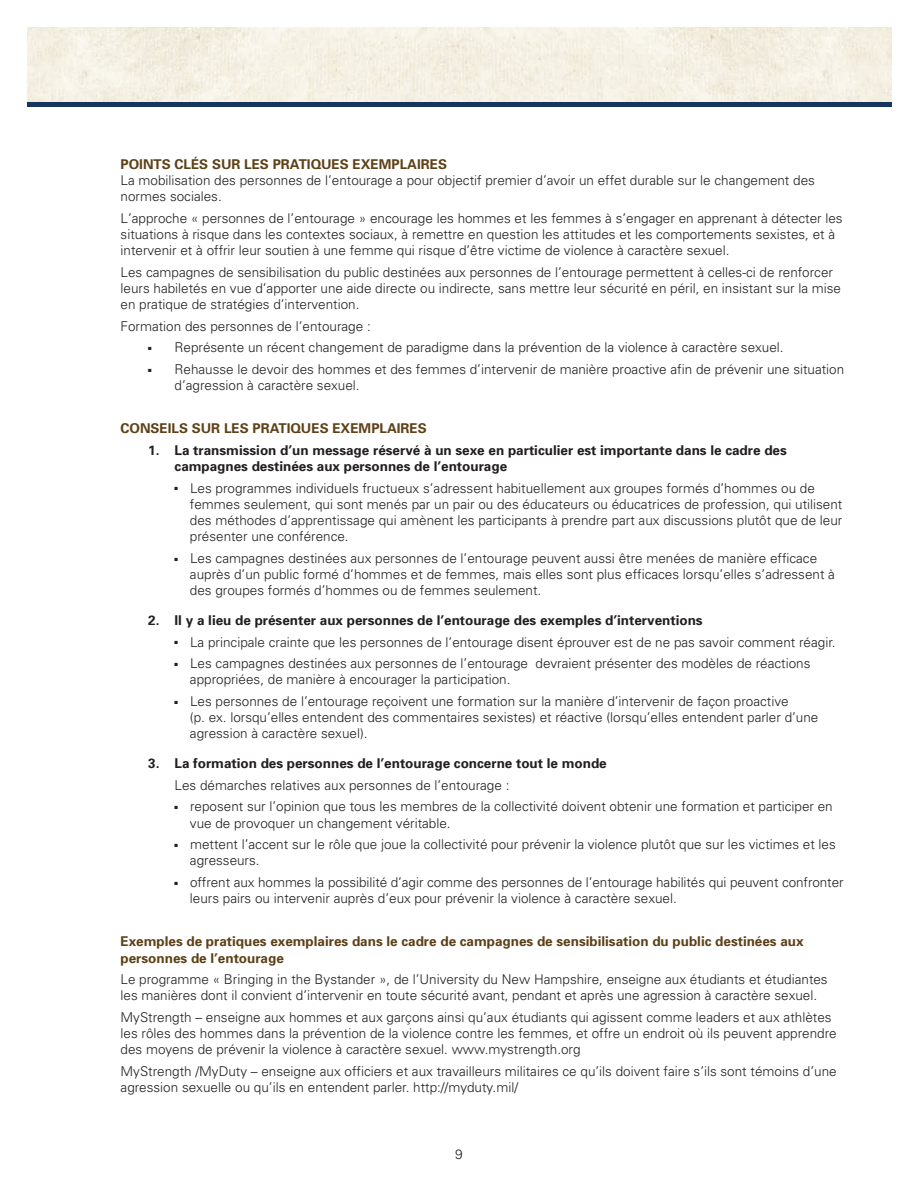
<style>
.page{position:relative;width:918px;height:1188px;background:#fff}
.page>*{position:absolute;margin:0;border:0;box-sizing:border-box;transform-origin:0 0}
.t1{font:300 13.5px/16.2px "Univers";color:#231f20}
.t2{font:700 13.5px/16.2px "Univers";color:#231f20}
.t3{font:700 13.5px/16.2px "Univers";color:#5d4117}
</style>
<div class="page">
<img style="left:27px;top:27px;width:864px;height:75px">
<div style="left:27px;top:102px;width:864px;height:5px;background:#16365f"></div>
<p class="t3" style="left:121px;top:157px;width:328px">POINTS CLÉS SUR LES PRATIQUES EXEMPLAIRES</p>
<p class="t1" style="left:121px;top:173px;width:696px">La mobilisation des personnes de l’entourage a pour objectif premier d’avoir un effet durable sur le changement des normes sociales.</p>
<p class="t1" style="left:121px;top:211px;width:724px">L’approche « personnes de l’entourage » encourage les hommes et les femmes à s’engager en apprenant à détecter les situations à risque dans les contextes sociaux, à remettre en question les attitudes et les comportements sexistes, et à intervenir et à offrir leur soutien à une femme qui risque d’être victime de violence à caractère sexuel.</p>
<p class="t1" style="left:121px;top:265px;width:722px">Les campagnes de sensibilisation du public destinées aux personnes de l’entourage permettent à celles-ci de renforcer leurs habiletés en vue d’apporter une aide directe ou indirecte, sans mettre leur sécurité en péril, en insistant sur la mise en pratique de stratégies d’intervention.</p>
<p class="t1" style="left:121px;top:319px;width:252px">Formation des personnes de l’entourage :</p>
<p class="t1" style="left:148px;top:341px;width:637px">■ Représente un récent changement de paradigme dans la prévention de la violence à caractère sexuel.</p>
<p class="t1" style="left:175px;top:362px;width:671px;text-indent:-26px">■ Rehausse le devoir des hommes et des femmes d’intervenir de manière proactive afin de prévenir une situation d’agression à caractère sexuel.</p>
<p class="t3" style="left:121px;top:422px;width:308px">CONSEILS SUR LES PRATIQUES EXEMPLAIRES</p>
<p class="t2" style="left:175px;top:443px;width:614px;text-indent:-26px">1. La transmission d’un message réservé à un sexe en particulier est importante dans le cadre des campagnes destinées aux personnes de l’entourage</p>
<p class="t1" style="left:190px;top:481px;width:654px;text-indent:-15px">■ Les programmes individuels fructueux s’adressent habituellement aux groupes formés d’hommes ou de femmes seulement, qui sont menés par un pair ou des éducateurs ou éducatrices de profession, qui utilisent des méthodes d’apprentissage qui amènent les participants à prendre part aux discussions plutôt que de leur présenter une conférence.</p>
<p class="t1" style="left:190px;top:551px;width:647px;text-indent:-15px">■ Les campagnes destinées aux personnes de l’entourage peuvent aussi être menées de manière efficace auprès d’un public formé d’hommes et de femmes, mais elles sont plus efficaces lorsqu’elles s’adressent à des groupes formés d’hommes ou de femmes seulement.</p>
<p class="t2" style="left:148px;top:613px;width:556px">2. Il y a lieu de présenter aux personnes de l’entourage des exemples d’interventions</p>
<p class="t1" style="left:175px;top:635px;width:663px">■ La principale crainte que les personnes de l’entourage disent éprouver est de ne pas savoir comment réagir.</p>
<p class="t1" style="left:190px;top:657px;width:622px;text-indent:-15px">■ Les campagnes destinées aux personnes de l’entourage devraient présenter des modèles de réactions appropriées, de manière à encourager la participation.</p>
<p class="t1" style="left:190px;top:694px;width:630px;text-indent:-15px">■ Les personnes de l’entourage reçoivent une formation sur la manière d’intervenir de façon proactive<br>(p. ex. lorsqu’elles entendent des commentaires sexistes) et réactive (lorsqu’elles entendent parler d’une agression à caractère sexuel).</p>
<p class="t2" style="left:148px;top:756px;width:460px">3. La formation des personnes de l’entourage concerne tout le monde</p>
<p class="t1" style="left:175px;top:778px;width:336px">Les démarches relatives aux personnes de l’entourage :</p>
<p class="t1" style="left:190px;top:800px;width:644px;text-indent:-15px">■ reposent sur l’opinion que tous les membres de la collectivité doivent obtenir une formation et participer en vue de provoquer un changement véritable.</p>
<p class="t1" style="left:190px;top:837px;width:647px;text-indent:-15px">■ mettent l’accent sur le rôle que joue la collectivité pour prévenir la violence plutôt que sur les victimes et les agresseurs.</p>
<p class="t1" style="left:190px;top:875px;width:655px;text-indent:-15px">■ offrent aux hommes la possibilité d’agir comme des personnes de l’entourage habilités qui peuvent confronter leurs pairs ou intervenir auprès d’eux pour prévenir la violence à caractère sexuel.</p>
<p class="t3" style="left:121px;top:935px;width:685px">Exemples de pratiques exemplaires dans le cadre de campagnes de sensibilisation du public destinées aux personnes de l’entourage</p>
<p class="t1" style="left:121px;top:972px;width:709px">Le programme « Bringing in the Bystander », de l’University du New Hampshire, enseigne aux étudiants et étudiantes les manières dont il convient d’intervenir en toute sécurité avant, pendant et après une agression à caractère sexuel.</p>
<p class="t1" style="left:121px;top:1010px;width:718px">MyStrength – enseigne aux hommes et aux garçons ainsi qu’aux étudiants qui agissent comme leaders et aux athlètes les rôles des hommes dans la prévention de la violence contre les femmes, et offre un endroit où ils peuvent apprendre des moyens de prévenir la violence à caractère sexuel. www.mystrength.org</p>
<p class="t1" style="left:121px;top:1064px;width:718px">MyStrength /MyDuty – enseigne aux officiers et aux travailleurs militaires ce qu’ils doivent faire s’ils sont témoins d’une agression sexuelle ou qu’ils en entendent parler. http://myduty.mil/</p>
<p class="t1" style="left:455px;top:1148px;width:9px">9</p>
</div>
